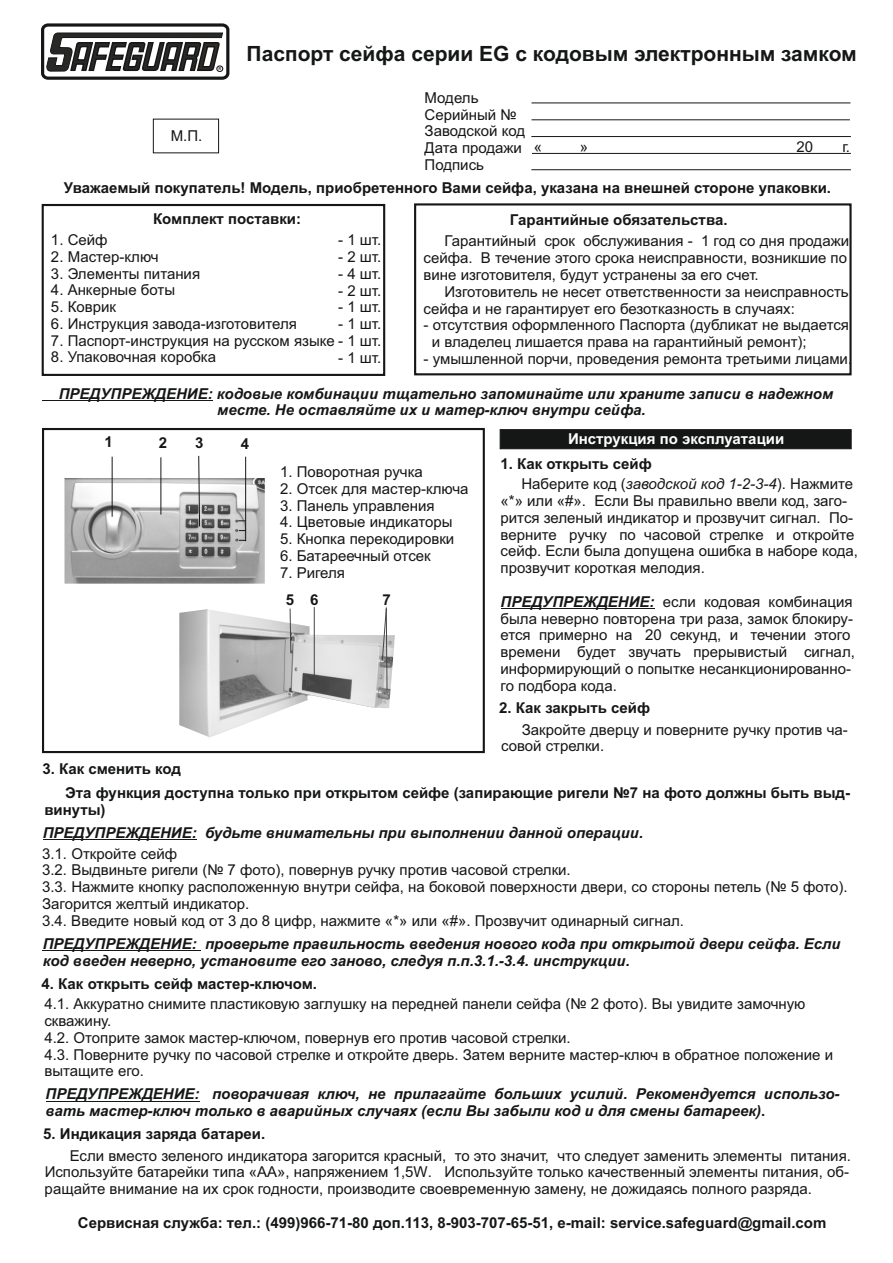
<style>
.page{position:relative;width:893px;height:1263px;background:#fff}
.page>*{position:absolute;margin:0;border:0;box-sizing:border-box;transform-origin:0 0}
.t1{font:700 21px "Arial";color:#151616}
.t2{font:15px/16.8px "Arial";color:#151616}
.t3{font:italic 700 15px/16.8px "Arial";color:#151616}
.t4{font:700 15px/31.3px "Arial";color:#151616}
.t5{font:700 15px "Arial";color:#fff}
.t6{font:700 3.9px "Arial";color:#282827}
.s1{font-style:italic}
.s2{font-weight:700;font-style:italic}
.s3{font-style:normal}
</style>
<div class="page">
<img style="left:65px;top:478px;width:200px;height:106px">
<div style="left:41px;top:23px;width:188px;height:57px;border:3px solid #151616;border-radius:5px"></div>
<svg style="left:47px;top:33px;width:176px;height:39px"></svg>
<hr style="left:531px;top:102px;width:319px;height:1px;background:#151616">
<hr style="left:531px;top:119px;width:319px;height:1px;background:#151616">
<hr style="left:531px;top:136px;width:320px;height:1px;background:#151616">
<hr style="left:531px;top:169px;width:320px;height:1px;background:#151616">
<hr style="left:532px;top:153px;width:319px;height:1px;background:#151616">
<div style="left:153px;top:119px;width:66px;height:34px;border:1px solid #151616"></div>
<div style="left:414px;top:203px;width:438px;height:172px;border:2px solid #151616"></div>
<div style="left:42px;top:204px;width:343px;height:172px;border:2px solid #151616"></div>
<svg style="left:42px;top:400px;width:17px;height:1px"></svg>
<hr style="left:59px;top:400px;width:154px;height:1px;background:#151616">
<hr style="left:112px;top:457px;width:1px;height:60px;background:#151616">
<hr style="left:160px;top:457px;width:1px;height:58px;background:#151616">
<svg style="left:198px;top:455px;width:2px;height:72px"></svg>
<div style="left:42px;top:428px;width:443px;height:325px;border:2px solid #151616"></div>
<svg style="left:499px;top:429px;width:353px;height:21px;background:#1f2020"></svg>
<hr style="left:501px;top:608px;width:153px;height:1px;background:#151616">
<hr style="left:43px;top:839px;width:154px;height:1px;background:#151616">
<hr style="left:43px;top:950px;width:158px;height:1px;background:#151616">
<hr style="left:46px;top:1101px;width:154px;height:1px;background:#151616">
<img style="left:179px;top:609px;width:216px;height:130px">
<svg style="left:289px;top:608px;width:4px;height:46px"></svg>
<hr style="left:314px;top:607px;width:1px;height:74px;background:#444443">
<svg style="left:381px;top:606px;width:7px;height:85px"></svg>
<svg style="left:238px;top:456px;width:8px;height:86px"></svg>
<p class="t6" style="left:218px;top:67px;width:4px">R</p>
<p class="t2" style="left:171px;top:129px;width:33px">М.П.</p>
<h1 class="t1" style="left:247px;top:46px;width:612px">Паспорт сейфа серии EG с кодовым электронным замком</h1>
<p class="t2" style="left:425px;top:91px;width:102px">Модель<br>Серийный №<br>Заводской код<br>Дата продажи<br>Подпись</p>
<p class="t2" style="left:534px;top:140px;width:10px">«</p>
<p class="t2" style="left:580px;top:140px;width:10px">»</p>
<p class="t2" style="left:796px;top:140px;width:18px">20</p>
<p class="t2" style="left:842px;top:140px;width:9px">г.</p>
<p class="t4" style="left:153px;top:173px;width:679px;text-indent:-89px">Уважаемый покупатель! Модель, приобретенного Вами сейфа, указана на внешней стороне упаковки.<br>Комплект поставки:</p>
<p class="t2" style="left:51px;top:233px;width:58px">1. Сейф</p>
<p class="t2" style="left:51px;top:250px;width:109px">2. Мастер-ключ</p>
<p class="t2" style="left:51px;top:266px;width:151px">3. Элементы питания</p>
<p class="t2" style="left:51px;top:283px;width:126px">4. Анкерные боты</p>
<p class="t2" style="left:51px;top:300px;width:67px">5. Коврик</p>
<p class="t2" style="left:51px;top:317px;width:247px">6. Инструкция завода-изготовителя</p>
<p class="t2" style="left:51px;top:333px;width:332px">7. Паспорт-инструкция на русском языке - 1 шт.</p>
<p class="t2" style="left:51px;top:350px;width:167px">8. Упаковочная коробка</p>
<p class="t4" style="left:510px;top:205px;width:219px">Гарантийные обязательства.</p>
<p class="t2" style="left:424px;top:234px;width:427px;text-indent:21px">Гарантийный срок обслуживания - 1 год со дня продажи сейфа. В течение этого срока неисправности, возникшие по вине изготовителя, будут устранены за его счет.</p>
<p class="t2" style="left:424px;top:284px;width:427px;text-indent:21px">Изготовитель не несет ответственности за неисправность сейфа и не гарантирует его безотказность в случаях:</p>
<p class="t2" style="left:432px;top:318px;width:419px;text-indent:-8px">- отсутствия оформленного Паспорта (дубликат не выдается и владелец лишается права на гарантийный ремонт);</p>
<p class="t2" style="left:424px;top:351px;width:430px">- умышленной порчи, проведения ремонта третьими лицами.</p>
<p class="t3" style="left:217px;top:386px;width:617px;text-indent:-158px">ПРЕДУПРЕЖДЕНИЕ: кодовые комбинации тщательно запоминайте или храните записи в надежном месте. Не оставляйте их и матер-ключ внутри сейфа.</p>
<p class="t4" style="left:105px;top:427px;width:10px">1</p>
<p class="t4" style="left:159px;top:428px;width:10px">2</p>
<p class="t4" style="left:195px;top:429px;width:10px">3</p>
<p class="t4" style="left:241px;top:429px;width:10px">4</p>
<p class="t2" style="left:338px;top:233px;width:45px">- 1 шт.</p>
<p class="t2" style="left:338px;top:250px;width:45px">- 2 шт.</p>
<p class="t2" style="left:338px;top:267px;width:45px">- 4 шт.</p>
<p class="t2" style="left:338px;top:283px;width:45px">- 2 шт.</p>
<p class="t2" style="left:338px;top:300px;width:45px">- 1 шт.</p>
<p class="t2" style="left:338px;top:317px;width:45px">- 1 шт.</p>
<p class="t2" style="left:338px;top:350px;width:45px">- 1 шт.</p>
<p class="t5" style="left:568px;top:433px;width:218px">Инструкция по эксплуатации</p>
<p class="t2" style="left:501px;top:477px;width:359px;text-indent:21px">Наберите код (<span class="s1">заводской код 1-2-3-4</span>). Нажмите «*» или «#». Если Вы правильно ввели код, заго&shy;рится зеленый индикатор и прозвучит сигнал. По&shy;верните ручку по часовой стрелке и откройте сейф. Если была допущена ошибка в наборе кода, прозвучит короткая мелодия.</p>
<p class="t2" style="left:501px;top:594px;width:356px"><span class="s2">ПРЕДУПРЕЖДЕНИЕ:</span> если кодовая комбинация была неверно повторена три раза, замок блокиру&shy;ется примерно на 20 секунд, и течении этого времени будет звучать прерывистый сигнал, информирующий о попытке несанкционированно&shy;го подбора кода.</p>
<p class="t4" style="left:499px;top:693px;width:152px">2. Как закрыть сейф</p>
<p class="t2" style="left:501px;top:722px;width:348px;text-indent:21px">Закройте дверцу и поверните ручку против ча&shy;совой стрелки.</p>
<p class="t4" style="left:65px;top:758px;width:786px;line-height:23.5px;text-indent:-23px">3. Как сменить код<br>Эта функция доступна только при открытом сейфе (запирающие ригели №7 на фото должны быть выд-</p>
<p class="t4" style="left:44px;top:795px;width:63px">винуты)</p>
<p class="t3" style="left:43px;top:825px;width:602px">ПРЕДУПРЕЖДЕНИЕ: будьте внимательны при выполнении данной операции.</p>
<p class="t2" style="left:42px;top:846px;width:807px">3.1. Откройте сейф<br>3.2. Выдвиньте ригели (№ 7 фото), повернув ручку против часовой стрелки.<br>3.3. Нажмите кнопку расположенную внутри сейфа, на боковой поверхности двери, со стороны петель (№ 5 фото).<br>Загорится желтый индикатор.<br>3.4. Введите новый код от 3 до 8 цифр, нажмите «*» или «#». Прозвучит одинарный сигнал.</p>
<p class="t3" style="left:43px;top:937px;width:799px">ПРЕДУПРЕЖДЕНИЕ: проверьте правильность введения нового кода при открытой двери сейфа. Если код введен неверно, установите его заново, следуя п.п.3.1.-3.4. инструкции.</p>
<p class="t4" style="left:42px;top:969px;width:277px">4. Как открыть сейф мастер-ключом.</p>
<p class="t2" style="left:44px;top:997px;width:790px">4.1. Аккуратно снимите пластиковую заглушку на передней панели сейфа (№ 2 фото). Вы увидите замочную скважину.<br>4.2. Отоприте замок мастер-ключом, повернув его против часовой стрелки.<br>4.3. Поверните ручку по часовой стрелке и откройте дверь. Затем верните мастер-ключ в обратное положение и вытащите его.</p>
<p class="t3" style="left:46px;top:1087px;width:796px">ПРЕДУПРЕЖДЕНИЕ: поворачивая ключ, не прилагайте больших усилий. Рекомендуется использо&shy;вать мастер-ключ только в аварийных случаях (если Вы забыли код и для смены батареек)<span class="s3">.</span></p>
<p class="t4" style="left:43px;top:1119px;width:224px">5. Индикация заряда батареи.</p>
<p class="t2" style="left:45px;top:1148px;width:808px;text-indent:25px">Если вместо зеленого индикатора загорится красный, то это значит, что следует заменить элементы питания.<br>Используйте батарейки типа «АА», напряжением 1,5W. Используйте только качественный элементы питания, об&shy;ращайте внимание на их срок годности, производите своевременную замену, не дожидаясь полного разряда.</p>
<p class="t4" style="left:78px;top:1208px;width:750px">Сервисная служба: тел.: (499)966-71-80 доп.113, 8-903-707-65-51, e-mail: service.safeguard@gmail.com</p>
<p class="t4" style="left:500px;top:449px;width:153px">1. Как открыть сейф</p>
<p class="t2" style="left:280px;top:465px;width:144px">1. Поворотная ручка</p>
<p class="t2" style="left:280px;top:482px;width:190px">2. Отсек для мастер-ключа</p>
<p class="t2" style="left:280px;top:498px;width:156px">3. Панель управления</p>
<p class="t2" style="left:280px;top:515px;width:174px">4. Цветовые индикаторы</p>
<p class="t2" style="left:280px;top:532px;width:176px">5. Кнопка перекодировки</p>
<p class="t2" style="left:280px;top:549px;width:152px">6. Батареечный отсек</p>
<p class="t2" style="left:280px;top:565px;width:66px">7. Ригеля</p>
<p class="t4" style="left:286px;top:585px;width:34px">5 6</p>
<p class="t4" style="left:382px;top:585px;width:10px">7</p>
</div>
